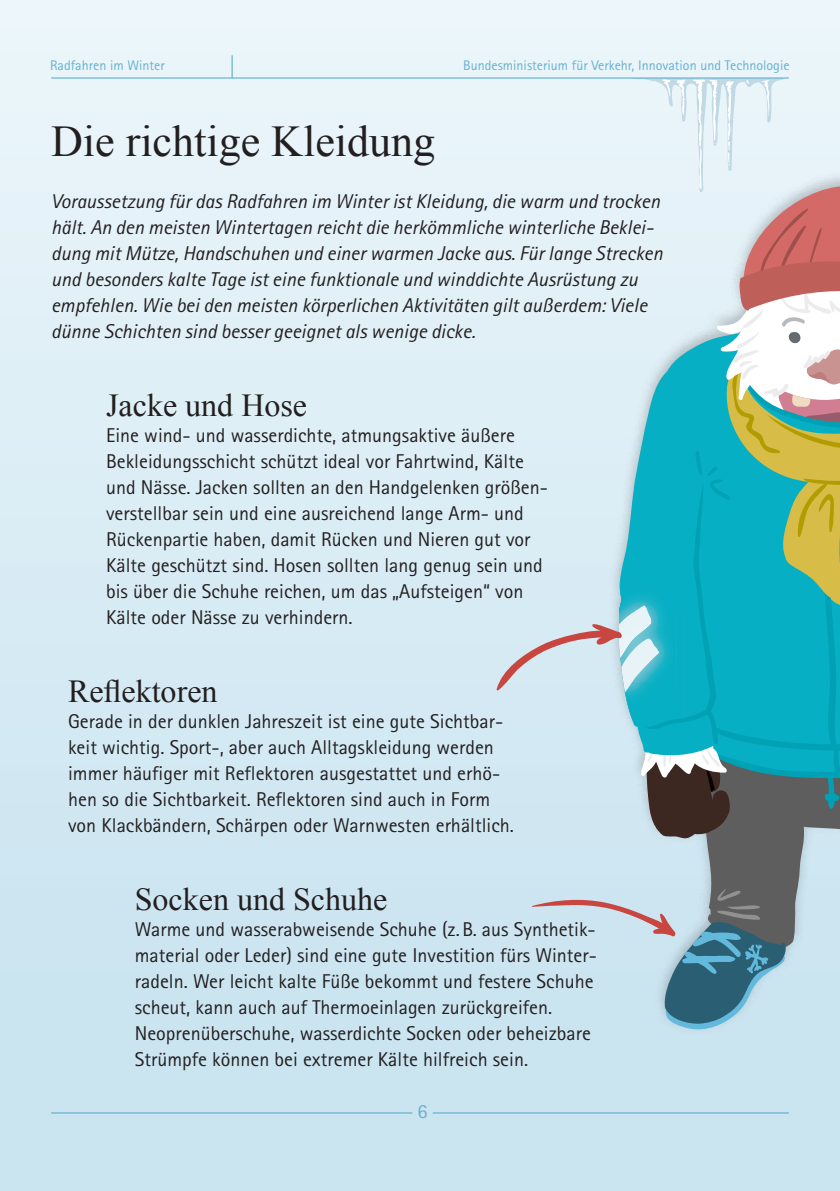
<style>
.page{position:relative;width:840px;height:1191px;background:#fff}
.page>*{position:absolute;margin:0;border:0;box-sizing:border-box;transform-origin:0 0}
.t1{font:44px "Times New Roman";color:#231f20}
.t2{font:32px "Times New Roman";color:#231f20}
.t3{font:20px/26px "Rotis Sans Serif";color:#231f20}
.t4{font:italic 20px/26px "Rotis Sans Serif";color:#231f20}
.t5{font:20px "Rotis Sans Serif";color:#66b1d0}
.t6{font:14px "Rotis Sans Serif";color:#66b1d0}
</style>
<div class="page">
<div style="left:0;top:0;width:839px;height:1191px;background:linear-gradient(to bottom,#ecf6fb,#c5e1ef)"></div>
<hr style="left:51px;top:77px;width:737px;height:2px;background:#66b1d0">
<hr style="left:51px;top:1112px;width:737px;height:1px;background:#66b1d0">
<div style="left:412px;top:1104px;width:20px;height:20px;background:#cae4f0"></div>
<svg style="left:231px;top:55px;width:1px;height:23px"></svg>
<svg style="left:496px;top:78px;width:343px;height:954px;background:#a2ccd2"></svg>
<p class="t6" style="left:50px;top:57px;width:116px">Radfahren im Winter</p>
<p class="t6" style="left:463px;top:57px;width:328px">Bundesministerium für Verkehr, Innovation und Technologie</p>
<h1 class="t1" style="left:51px;top:112px;width:385px">Die richtige Kleidung</h1>
<p class="t4" style="left:51px;top:188px;width:613px">Voraussetzung für das Radfahren im Winter ist Kleidung, die warm und trocken hält. An den meisten Wintertagen reicht die herkömmliche winterliche Beklei&shy;dung mit Mütze, Handschuhen und einer warmen Jacke aus. Für lange Strecken und besonders kalte Tage ist eine funktionale und winddichte Ausrüstung zu empfehlen. Wie bei den meisten körperlichen Aktivitäten gilt außerdem: Viele dünne Schichten sind besser geeignet als wenige dicke.</p>
<h2 class="t2" style="left:106px;top:384px;width:202px">Jacke und Hose</h2>
<p class="t3" style="left:106px;top:422px;width:443px">Eine wind- und wasserdichte, atmungsaktive äußere Bekleidungsschicht schützt ideal vor Fahrtwind, Kälte und Nässe. Jacken sollten an den Handgelenken größen&shy;verstellbar sein und eine ausreichend lange Arm- und Rückenpartie haben, damit Rücken und Nieren gut vor Kälte geschützt sind. Hosen sollten lang genug sein und bis über die Schuhe reichen, um das „Aufsteigen“ von Kälte oder Nässe zu verhindern.</p>
<h2 class="t2" style="left:68px;top:670px;width:151px">Reflektoren</h2>
<p class="t3" style="left:68px;top:708px;width:447px">Gerade in der dunklen Jahreszeit ist eine gute Sichtbar&shy;keit wichtig. Sport-, aber auch Alltagskleidung werden immer häufiger mit Reflektoren ausgestattet und erhö&shy;hen so die Sichtbarkeit. Reflektoren sind auch in Form von Klackbändern, Schärpen oder Warnwesten erhältlich.</p>
<h2 class="t2" style="left:135px;top:878px;width:254px">Socken und Schuhe</h2>
<p class="t3" style="left:135px;top:916px;width:463px">Warme und wasserabweisende Schuhe (z.B. aus Synthetik&shy;material oder Leder) sind eine gute Investition fürs Winter&shy;radeln. Wer leicht kalte Füße bekommt und festere Schuhe scheut, kann auch auf Thermoeinlagen zurückgreifen.<br>Neoprenüberschuhe, wasserdichte Socken oder beheizbare Strümpfe können bei extremer Kälte hilfreich sein.</p>
<p class="t5" style="left:417px;top:1099px;width:11px">6</p>
</div>
